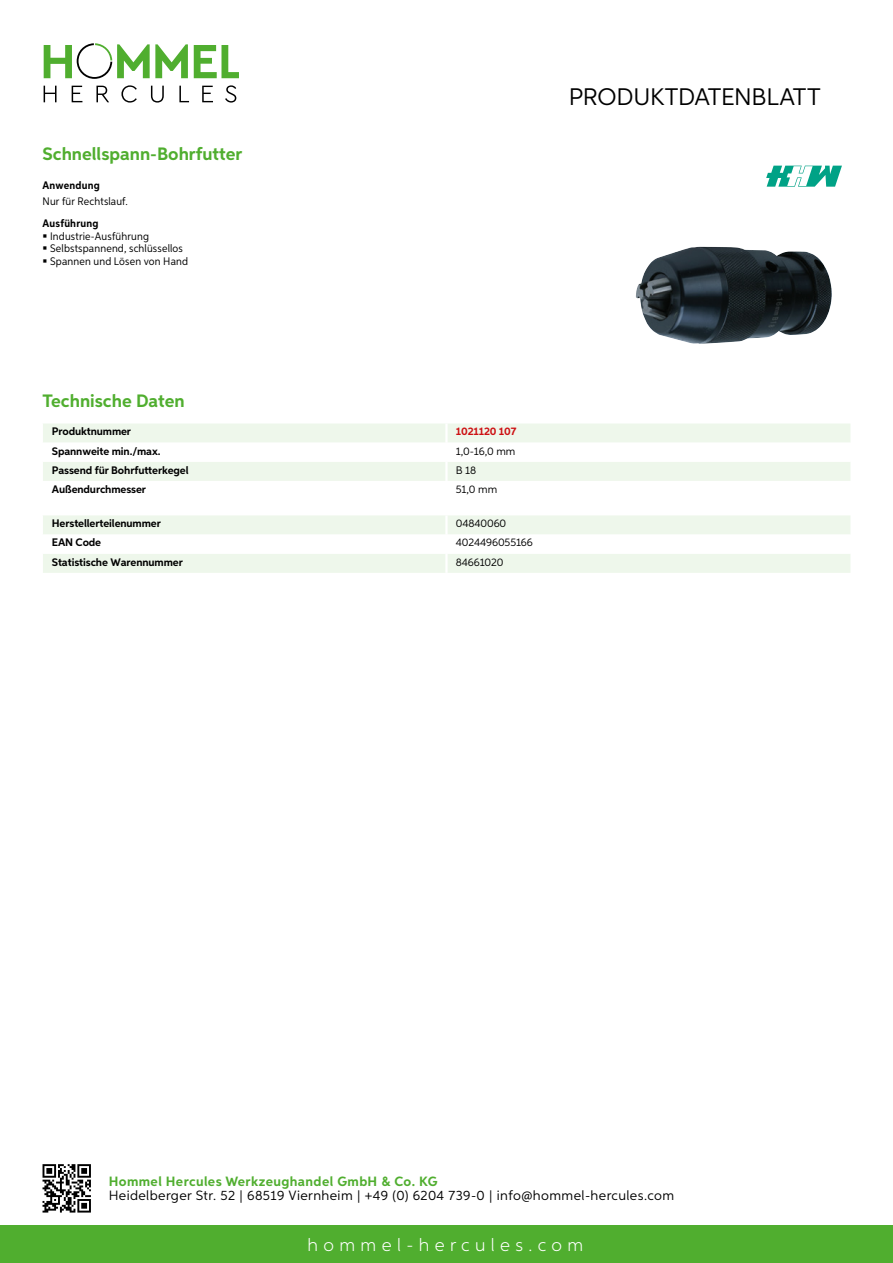
<style>
.page{position:relative;width:893px;height:1263px;background:#fff}
.page>*{position:absolute;margin:0;border:0;box-sizing:border-box;transform-origin:0 0}
.t1{font:24px "Aspira";letter-spacing:-.01em;color:#000}
.t2{font:700 18px "Aspira";color:#50ae2f}
.t3{font:300 18px "Aspira";letter-spacing:.3em;color:#fff}
.t4{font:13.5px "Aspira";letter-spacing:.03em;color:#000}
.t5{font:700 13.5px "Aspira";letter-spacing:.03em;color:#50ae2f}
.t6{font:700 10.95px "Aspira";letter-spacing:-.01em;color:#000}
.t7{font:10.95px/12.8px "Aspira Nar";letter-spacing:.015em;color:#000}
.t8{font:10.95px "Aspira";letter-spacing:-.01em;color:#000}
.t9{font:700 10.95px "Aspira Nar";letter-spacing:.02em;color:#000}
.t10{font:700 10.95px "Aspira";letter-spacing:-.01em;color:#cd1013}
</style>
<div class="page">
<div style="left:0;top:1226px;width:893px;height:37px;background:#50ae2f"></div>
<svg style="left:43px;top:1164px;width:48px;height:48px"></svg>
<svg style="left:194px;top:45px;width:45px;height:33px"></svg>
<svg style="left:44px;top:43px;width:144px;height:36px"></svg>
<svg style="left:44px;top:86px;width:13px;height:16px"></svg>
<svg style="left:72px;top:86px;width:10px;height:16px"></svg>
<svg style="left:96px;top:86px;width:13px;height:16px"></svg>
<svg style="left:121px;top:85px;width:16px;height:18px"></svg>
<svg style="left:151px;top:86px;width:13px;height:17px"></svg>
<svg style="left:179px;top:86px;width:10px;height:16px"></svg>
<svg style="left:202px;top:86px;width:11px;height:16px"></svg>
<svg style="left:225px;top:85px;width:11px;height:18px"></svg>
<div style="left:43px;top:424px;width:807px;height:18px;background:#eef7eb"></div>
<div style="left:43px;top:462px;width:807px;height:19px;background:#eef7eb"></div>
<hr style="left:445px;top:423px;width:3px;height:20px;background:#fff">
<hr style="left:445px;top:462px;width:3px;height:19px;background:#fff">
<svg style="left:43px;top:515px;width:807px;height:58px"></svg>
<hr style="left:445px;top:554px;width:3px;height:19px;background:#fff">
<img style="left:636px;top:247px;width:196px;height:97px">
<svg style="left:766px;top:166px;width:76px;height:21px"></svg>
<h2 class="t2" style="left:43px;top:142px;width:201px">Schnellspann-Bohrfutter</h2>
<p class="t9" style="left:43px;top:179px;width:59px">Anwendung</p>
<p class="t7" style="left:43px;top:194px;width:87px">Nur für Rechtslauf.</p>
<p class="t9" style="left:43px;top:216px;width:58px">Ausführung</p>
<p class="t7" style="left:50px;top:229px;width:139px">Industrie-Ausführung<br>Selbstspannend, schlüssellos<br>Spannen und Lösen von Hand</p>
<h1 class="t1" style="left:569px;top:82px;width:253px">Produktdatenblatt</h1>
<h2 class="t2" style="left:43px;top:389px;width:144px">Technische Daten</h2>
<p class="t6" style="left:52px;top:425px;width:81px">Produktnummer</p>
<p class="t10" style="left:456px;top:425px;width:62px">1021120 107</p>
<p class="t6" style="left:52px;top:444px;width:110px">Spannweite min./max.</p>
<p class="t8" style="left:456px;top:444px;width:61px">1,0-16,0 mm</p>
<p class="t6" style="left:52px;top:463px;width:138px">Passend für Bohrfutterkegel</p>
<p class="t8" style="left:456px;top:463px;width:22px">B 18</p>
<p class="t6" style="left:52px;top:482px;width:96px">Außendurchmesser</p>
<p class="t8" style="left:456px;top:482px;width:43px">51,0 mm</p>
<p class="t6" style="left:52px;top:517px;width:111px">Herstellerteilenummer</p>
<p class="t8" style="left:456px;top:517px;width:52px">04840060</p>
<p class="t6" style="left:52px;top:536px;width:51px">EAN Code</p>
<p class="t8" style="left:456px;top:536px;width:78px">4024496055166</p>
<p class="t6" style="left:52px;top:555px;width:132px">Statistische Warennummer</p>
<p class="t8" style="left:456px;top:555px;width:49px">84661020</p>
<p class="t5" style="left:109px;top:1172px;width:330px">Hommel Hercules Werkzeughandel GmbH &amp; Co. KG</p>
<p class="t4" style="left:109px;top:1187px;width:567px">Heidelberger Str. 52 | 68519 Viernheim | +49 (0) 6204 739-0 | info@hommel-hercules.com</p>
<h2 class="t3" style="left:307px;top:1234px;width:277px">hommel-hercules.com</h2>
</div>
